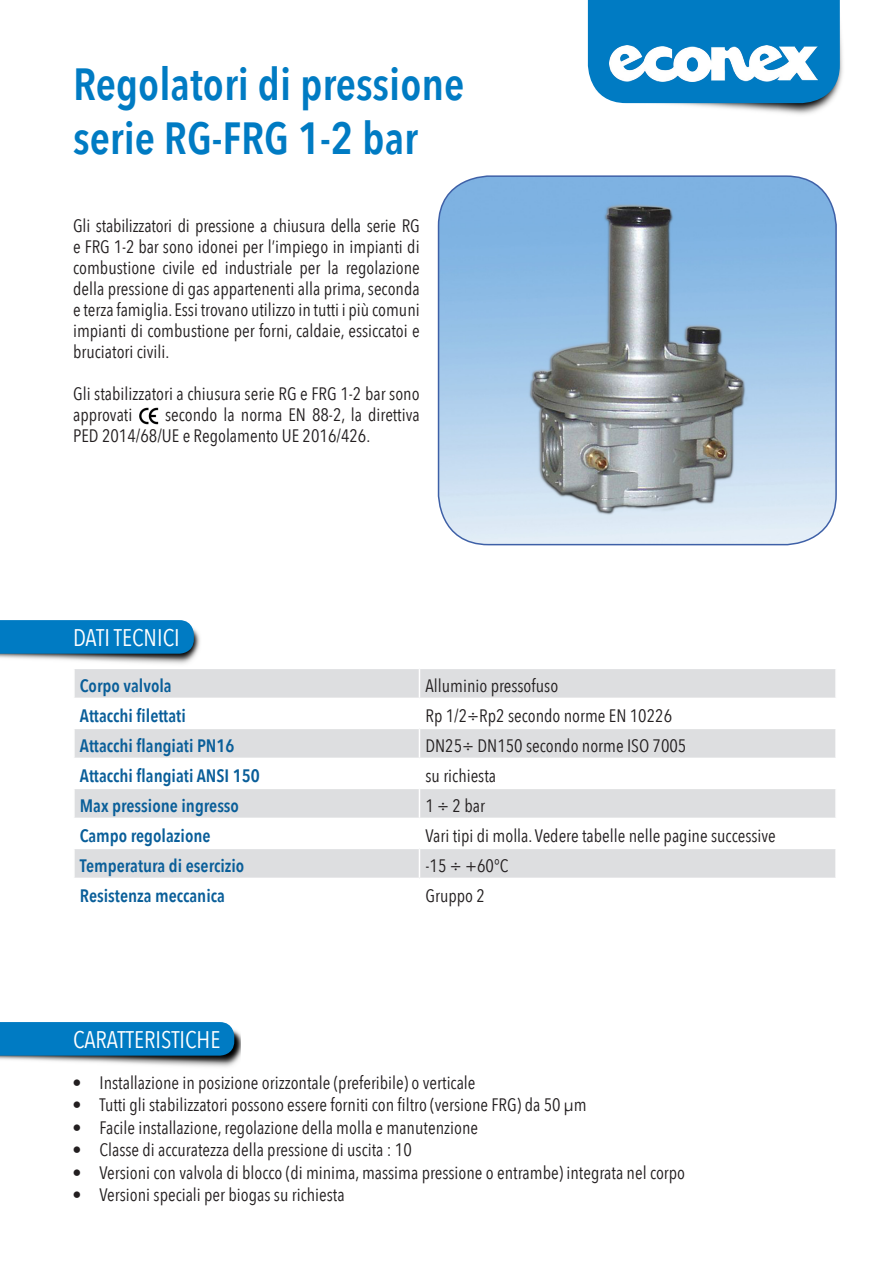
<style>
.page{position:relative;width:893px;height:1263px;background:#fff}
.page>*{position:absolute;margin:0;border:0;box-sizing:border-box;transform-origin:0 0}
.t1{font:600 45px "Avenir Next Condensed";color:#007bc3}
.t2{font:24px "Avenir Next Condensed";color:#fff}
.t3{font:18px/21px "Avenir Next Condensed";color:#231f20}
.t4{font:600 18px "Avenir Next Condensed";color:#095e99}
</style>
<div class="page">
<img style="left:623px;top:27px;width:220px;height:88px">
<img style="left:139px;top:407px;width:20px;height:18px">
<img style="left:0;top:629px;width:200px;height:35px">
<svg style="left:0;top:620px;width:194px;height:34px;background:#037bc1"></svg>
<img style="left:0;top:1030px;width:241px;height:37px">
<div style="left:0;top:1022px;width:234px;height:34px;background:#007bc3"></div>
<div style="left:588px;top:0;width:252px;height:103px;background:#007bc3"></div>
<svg style="left:75px;top:669px;width:344px;height:89px;fill:#dddee0"></svg>
<div style="left:420px;top:669px;width:415px;height:29px;background:#dddee0"></div>
<div style="left:419px;top:728px;width:417px;height:30px;background:#dddee0"></div>
<svg style="left:75px;top:789px;width:760px;height:89px;fill:#dddee0"></svg>
<div style="left:419px;top:848px;width:417px;height:30px;background:#dddee0"></div>
<hr style="left:73px;top:698px;width:346px;height:1px;background:#fff">
<hr style="left:73px;top:728px;width:346px;height:1px;background:#fff">
<hr style="left:419px;top:728px;width:418px;height:1px;background:#fff">
<hr style="left:835px;top:729px;width:2px;height:29px;background:#fff">
<hr style="left:73px;top:818px;width:346px;height:1px;background:#fff">
<hr style="left:419px;top:818px;width:418px;height:1px;background:#fff">
<hr style="left:73px;top:848px;width:346px;height:1px;background:#fff">
<hr style="left:419px;top:848px;width:418px;height:1px;background:#fff">
<hr style="left:835px;top:849px;width:2px;height:29px;background:#fff">
<svg style="left:419px;top:729px;width:1px;height:149px"></svg>
<img style="left:609px;top:46px;width:208px;height:35px">
<img style="left:438px;top:176px;width:398px;height:369px">
<div style="left:438px;top:175px;width:399px;height:370px;border:2px solid #3e60a7;border-radius:50px"></div>
<p class="t1" style="left:73px;top:45px;width:393px">Regolatori di pressione</p>
<p class="t1" style="left:73px;top:99px;width:346px">serie RG-FRG 1-2 bar</p>
<p class="t3" style="left:73px;top:215px;width:348px;text-align:justify">Gli stabilizzatori di pressione a chiusura della serie RG e FRG 1-2 bar sono idonei per l’impiego in impianti di combustione civile ed industriale per la regolazione della pressione di gas appartenenti alla prima, seconda e terza famiglia. Essi trovano utilizzo in tutti i più comuni impianti di combustione per forni, caldaie, essiccatoi e bruciatori civili.</p>
<p class="t3" style="left:73px;top:383px;width:348px">Gli stabilizzatori a chiusura serie RG e FRG 1-2 bar sono approvati</p>
<p class="t3" style="left:73px;top:404px;width:348px;text-indent:92px">secondo la norma EN 88-2, la direttiva<br>PED 2014/68/UE e Regolamento UE 2016/426.</p>
<p class="t2" style="left:73px;top:617px;width:108px">DATI TECNICI</p>
<p class="t4" style="left:80px;top:670px;width:93px">Corpo valvola</p>
<p class="t3" style="left:425px;top:675px;width:134px">Alluminio pressofuso</p>
<p class="t4" style="left:80px;top:700px;width:107px">Attacchi filettati</p>
<p class="t3" style="left:425px;top:705px;width:248px">Rp 1/2÷Rp2 secondo norme EN 10226</p>
<p class="t4" style="left:80px;top:730px;width:156px">Attacchi flangiati PN16</p>
<p class="t3" style="left:425px;top:735px;width:262px">DN25÷ DN150 secondo norme ISO 7005</p>
<p class="t4" style="left:80px;top:760px;width:181px">Attacchi flangiati ANSI 150</p>
<p class="t3" style="left:425px;top:765px;width:72px">su richiesta</p>
<p class="t4" style="left:80px;top:790px;width:161px">Max pressione ingresso</p>
<p class="t3" style="left:425px;top:795px;width:61px">1 ÷ 2 bar</p>
<p class="t4" style="left:80px;top:820px;width:132px">Campo regolazione</p>
<p class="t3" style="left:425px;top:825px;width:352px">Vari tipi di molla. Vedere tabelle nelle pagine successive</p>
<p class="t4" style="left:80px;top:850px;width:166px">Temperatura di esercizio</p>
<p class="t3" style="left:425px;top:855px;width:84px">-15 ÷ +60°C</p>
<p class="t4" style="left:80px;top:880px;width:147px">Resistenza meccanica</p>
<p class="t3" style="left:425px;top:885px;width:61px">Gruppo 2</p>
<p class="t2" style="left:73px;top:1019px;width:149px">CARATTERISTICHE</p>
<p class="t3" style="left:72px;top:1071px;width:405px">• Installazione in posizione orizzontale (preferibile) o verticale</p>
<p class="t3" style="left:72px;top:1094px;width:516px">• Tutti gli stabilizzatori possono essere forniti con filtro (versione FRG) da 50 µm</p>
<p class="t3" style="left:72px;top:1116px;width:407px">• Facile installazione, regolazione della molla e manutenzione</p>
<p class="t3" style="left:72px;top:1139px;width:341px">• Classe di accuratezza della pressione di uscita : 10</p>
<p class="t3" style="left:72px;top:1161px;width:614px">• Versioni con valvola di blocco (di minima, massima pressione o entrambe) integrata nel corpo</p>
<p class="t3" style="left:72px;top:1184px;width:274px">• Versioni speciali per biogas su richiesta</p>
</div>
